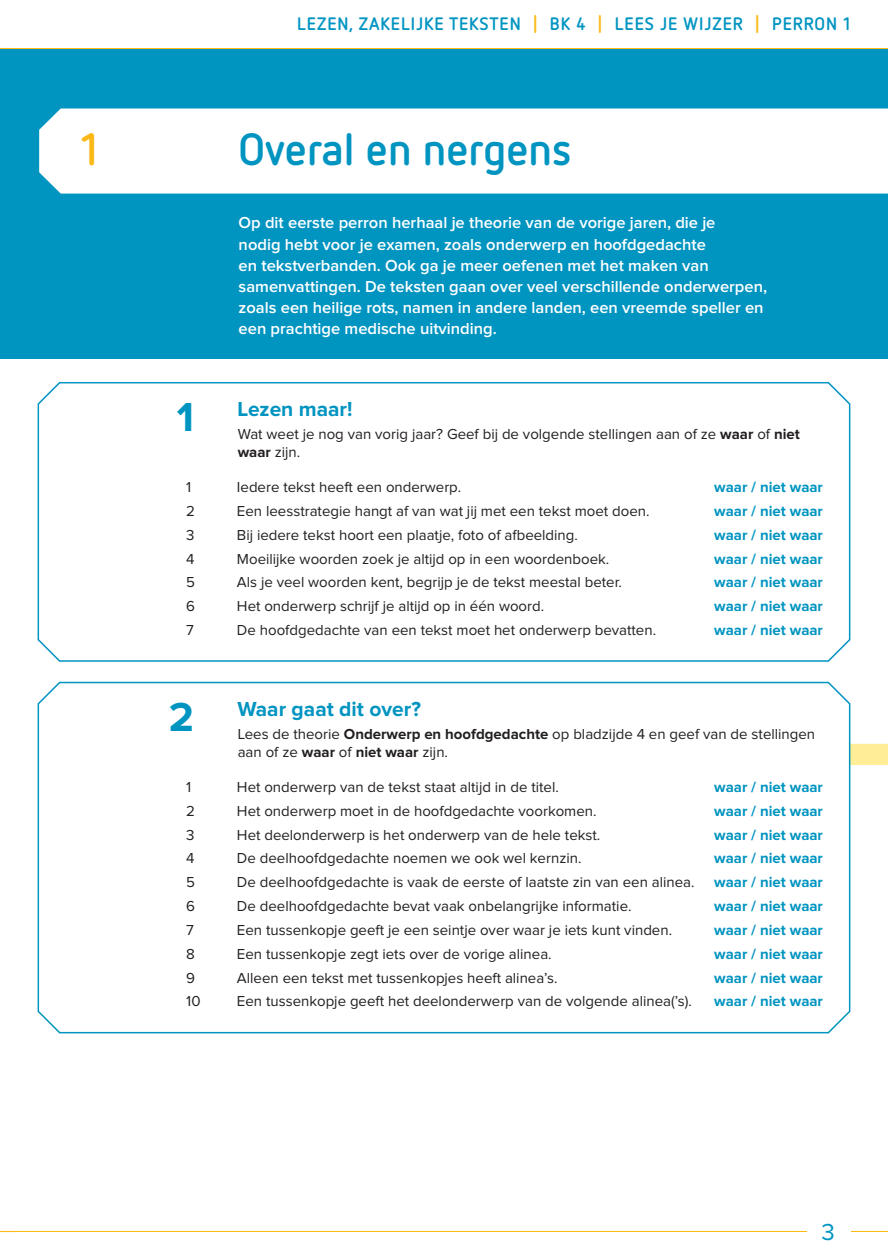
<style>
.page{position:relative;width:888px;height:1258px;background:#fff}
.page>*{position:absolute;margin:0;border:0;box-sizing:border-box;transform-origin:0 0}
.t1{font:700 45px "Netto OT";color:#0094c1}
.t2{font:700 45px "Netto OT";color:#fcb814}
.t3{font:700 42px "Proxima Nova";color:#0094c1}
.t4{font:24px "Proxima Nova";color:#0094c1}
.t5{font:700 21px "Proxima Nova";color:#0094c1}
.t6{font:700 18px "Netto OT";letter-spacing:.05em;color:#0094c1}
.t7{font:600 16.5px/21px "Proxima Nova";color:#fff}
.t8{font:15px/18px "Proxima Nova";color:#231f20}
.t9{font:700 15px "Proxima Nova";color:#0094c1}
.s1{color:#fcb814}
.s2{font-weight:700}
</style>
<div class="page">
<hr style="left:0;top:1231px;width:888px;height:1px;background:#fcb814">
<div style="left:807px;top:1208px;width:43px;height:42px;background:#fff"></div>
<div style="left:773px;top:744px;width:115px;height:21px;background:#ffee97"></div>
<div style="left:0;top:49px;width:888px;height:310px;background:#0094c1"></div>
<div style="left:39px;top:109px;width:849px;height:85px;background:#fff"></div>
<hr style="left:0;top:48px;width:888px;height:1px;background:#fcb814">
<svg style="left:37px;top:382px;width:814px;height:280px"></svg>
<svg style="left:37px;top:681px;width:814px;height:353px"></svg>
<h1 class="t2" style="left:81px;top:121px;width:19px">1</h1>
<p class="t6" style="left:297px;top:13px;width:555px">LEZEN, ZAKELIJKE TEKSTEN <span class="s1">|</span> BK 4 <span class="s1">|</span> LEES JE WIJZER <span class="s1">|</span> PERRON 1</p>
<h1 class="t1" style="left:239px;top:121px;width:334px">Overal en nergens</h1>
<h2 class="t3" style="left:177px;top:398px;width:19px">1</h2>
<p class="t7" style="left:239px;top:213px;width:530px">Op dit eerste perron herhaal je theorie van de vorige jaren, die je<br>nodig hebt voor je examen, zoals onderwerp en hoofdgedachte<br>en tekstverbanden. Ook ga je meer oefenen met het maken van samenvattingen. De teksten gaan over veel verschillende onderwerpen, zoals een heilige rots, namen in andere landen, een vreemde speller en een prachtige medische uitvinding.</p>
<h3 class="t5" style="left:237px;top:399px;width:117px">Lezen maar!</h3>
<p class="t8" style="left:238px;top:426px;width:564px">Wat weet je nog van vorig jaar? Geef bij de volgende stellingen aan of ze <span class="s2">waar</span> of <span class="s2">niet waar</span> zijn.</p>
<p class="t8" style="left:186px;top:479px;width:7px">1</p>
<p class="t8" style="left:237px;top:479px;width:226px">Iedere tekst heeft een onderwerp.</p>
<p class="t9" style="left:714px;top:480px;width:110px">waar / niet waar</p>
<p class="t8" style="left:186px;top:502px;width:10px">2</p>
<p class="t8" style="left:237px;top:502px;width:414px">Een leesstrategie hangt af van wat jij met een tekst moet doen.</p>
<p class="t9" style="left:714px;top:504px;width:110px">waar / niet waar</p>
<p class="t8" style="left:186px;top:526px;width:10px">3</p>
<p class="t8" style="left:237px;top:526px;width:342px">Bij iedere tekst hoort een plaatje, foto of afbeelding.</p>
<p class="t9" style="left:714px;top:528px;width:110px">waar / niet waar</p>
<p class="t8" style="left:186px;top:550px;width:10px">4</p>
<p class="t8" style="left:237px;top:550px;width:374px">Moeilijke woorden zoek je altijd op in een woordenboek.</p>
<p class="t9" style="left:714px;top:552px;width:110px">waar / niet waar</p>
<p class="t8" style="left:186px;top:574px;width:10px">5</p>
<p class="t8" style="left:237px;top:574px;width:386px">Als je veel woorden kent, begrijp je de tekst meestal beter.</p>
<p class="t9" style="left:714px;top:575px;width:110px">waar / niet waar</p>
<p class="t8" style="left:186px;top:598px;width:10px">6</p>
<p class="t8" style="left:237px;top:598px;width:309px">Het onderwerp schrijf je altijd op in één woord.</p>
<p class="t9" style="left:714px;top:599px;width:110px">waar / niet waar</p>
<p class="t8" style="left:186px;top:622px;width:9px">7</p>
<p class="t8" style="left:237px;top:622px;width:421px">De hoofdgedachte van een tekst moet het onderwerp bevatten.</p>
<p class="t9" style="left:714px;top:623px;width:110px">waar / niet waar</p>
<h2 class="t3" style="left:169px;top:698px;width:27px">2</h2>
<h3 class="t5" style="left:237px;top:699px;width:185px">Waar gaat dit over?</h3>
<p class="t8" style="left:238px;top:725px;width:579px">Lees de theorie <span class="s2">Onderwerp en hoofdgedachte</span> op bladzijde 4 en geef van de stellingen aan of ze <span class="s2">waar</span> of <span class="s2">niet waar</span> zijn.</p>
<p class="t8" style="left:186px;top:778px;width:7px">1</p>
<p class="t8" style="left:237px;top:778px;width:323px">Het onderwerp van de tekst staat altijd in de titel.</p>
<p class="t9" style="left:714px;top:780px;width:110px">waar / niet waar</p>
<p class="t8" style="left:186px;top:802px;width:10px">2</p>
<p class="t8" style="left:237px;top:802px;width:361px">Het onderwerp moet in de hoofdgedachte voorkomen.</p>
<p class="t9" style="left:714px;top:804px;width:110px">waar / niet waar</p>
<p class="t8" style="left:186px;top:826px;width:10px">3</p>
<p class="t8" style="left:237px;top:826px;width:365px">Het deelonderwerp is het onderwerp van de hele tekst.</p>
<p class="t9" style="left:714px;top:828px;width:110px">waar / niet waar</p>
<p class="t8" style="left:186px;top:850px;width:10px">4</p>
<p class="t8" style="left:237px;top:850px;width:346px">De deelhoofdgedachte noemen we ook wel kernzin.</p>
<p class="t9" style="left:714px;top:851px;width:110px">waar / niet waar</p>
<p class="t8" style="left:186px;top:874px;width:10px">5</p>
<p class="t8" style="left:237px;top:874px;width:459px">De deelhoofdgedachte is vaak de eerste of laatste zin van een alinea.</p>
<p class="t9" style="left:714px;top:875px;width:110px">waar / niet waar</p>
<p class="t8" style="left:186px;top:898px;width:10px">6</p>
<p class="t8" style="left:237px;top:898px;width:396px">De deelhoofdgedachte bevat vaak onbelangrijke informatie.</p>
<p class="t9" style="left:714px;top:899px;width:110px">waar / niet waar</p>
<p class="t8" style="left:186px;top:921px;width:9px">7</p>
<p class="t8" style="left:237px;top:921px;width:437px">Een tussenkopje geeft je een seintje over waar je iets kunt vinden.</p>
<p class="t9" style="left:714px;top:923px;width:110px">waar / niet waar</p>
<p class="t8" style="left:186px;top:945px;width:10px">8</p>
<p class="t8" style="left:237px;top:945px;width:316px">Een tussenkopje zegt iets over de vorige alinea.</p>
<p class="t9" style="left:714px;top:947px;width:110px">waar / niet waar</p>
<p class="t8" style="left:186px;top:969px;width:10px">9</p>
<p class="t8" style="left:237px;top:969px;width:322px">Alleen een tekst met tussenkopjes heeft alinea’s.</p>
<p class="t9" style="left:714px;top:971px;width:110px">waar / niet waar</p>
<p class="t8" style="left:186px;top:993px;width:16px">10</p>
<p class="t8" style="left:237px;top:993px;width:456px">Een tussenkopje geeft het deelonderwerp van de volgende alinea(’s).</p>
<p class="t9" style="left:714px;top:994px;width:110px">waar / niet waar</p>
<h3 class="t4" style="left:821px;top:1221px;width:15px">3</h3>
</div>
